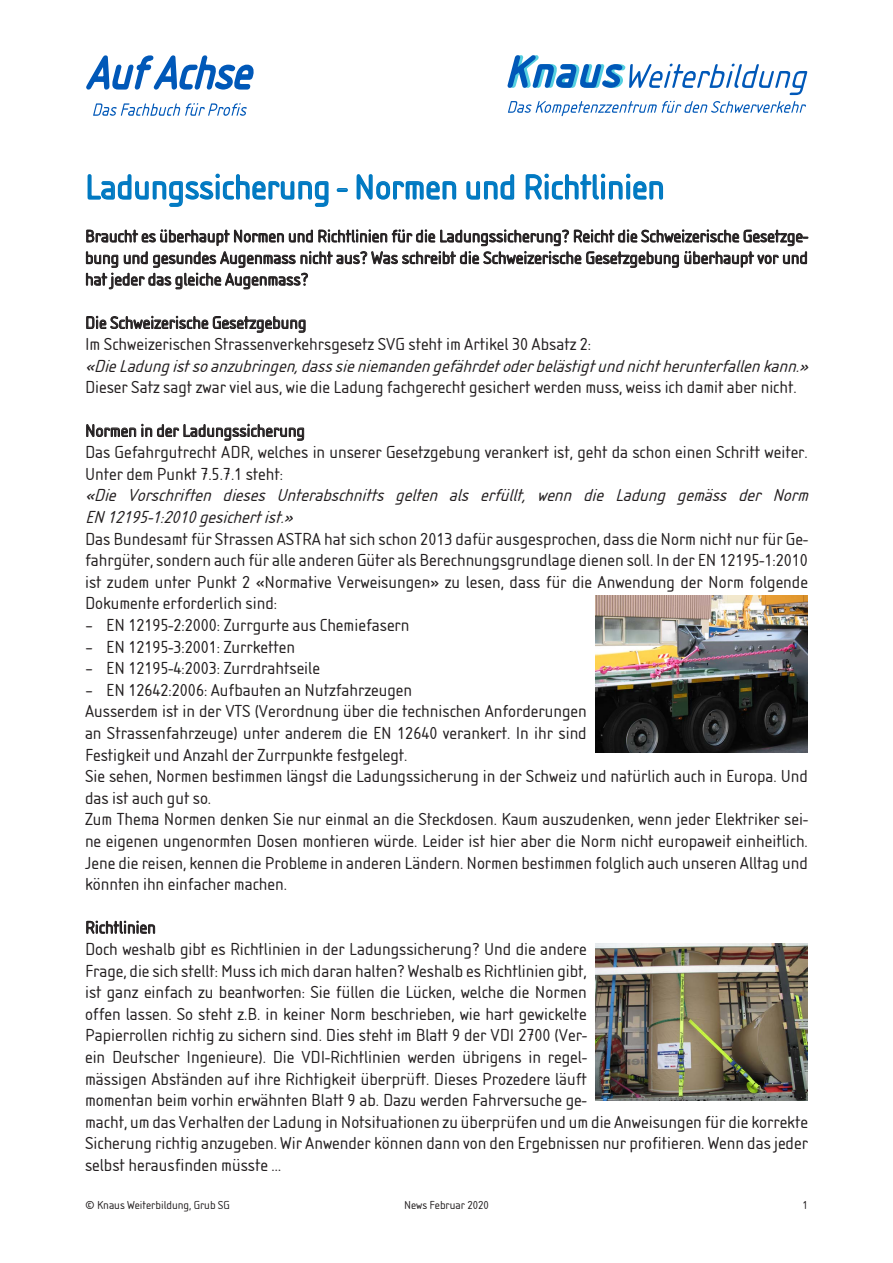
<style>
.page{position:relative;width:893px;height:1263px;background:#fff}
.page>*{position:absolute;margin:0;border:0;box-sizing:border-box;transform-origin:0 0}
.t1{font:36px "ISO";color:#0079c2}
.t2{font:18px/21.6px "ISO";color:#231f20}
.t3{font:italic 18px/21.6px "ISO";color:#231f20}
.t4{font:12px "ISO";color:#231f20}
</style>
<div class="page">
<svg style="left:86px;top:55px;width:168px;height:61px"></svg>
<svg style="left:508px;top:101px;width:298px;height:15px"></svg>
<svg style="left:507px;top:55px;width:300px;height:40px"></svg>
<svg style="left:87px;top:173px;width:242px;height:34px"></svg>
<svg style="left:336px;top:188px;width:12px;height:4px"></svg>
<svg style="left:356px;top:174px;width:101px;height:26px"></svg>
<svg style="left:466px;top:174px;width:49px;height:26px"></svg>
<svg style="left:525px;top:173px;width:139px;height:27px"></svg>
<svg style="left:85px;top:229px;width:724px;height:61px"></svg>
<svg style="left:86px;top:315px;width:220px;height:18px"></svg>
<svg style="left:86px;top:423px;width:218px;height:18px"></svg>
<svg style="left:86px;top:920px;width:70px;height:14px"></svg>
<img style="left:595px;top:595px;width:213px;height:158px">
<img style="left:595px;top:943px;width:213px;height:157px">
<h1 class="t1" style="left:85px;top:167px;width:581px">Ladungssicherung - Normen und Richtlinien</h1>
<p class="t2" style="left:85px;top:225px;width:724px;text-align:justify">Braucht es überhaupt Normen und Richtlinien für die Ladungssicherung? Reicht die Schweizerische Gesetzge&shy;bung und gesundes Augenmass nicht aus? Was schreibt die Schweizerische Gesetzgebung überhaupt vor und hat jeder das gleiche Augenmass?</p>
<p class="t2" style="left:85px;top:312px;width:508px">Die Schweizerische Gesetzgebung<br>Im Schweizerischen Strassenverkehrsgesetz SVG steht im Artikel 30 Absatz 2:</p>
<p class="t3" style="left:85px;top:355px;width:730px">«DieLadungistsoanzubringen,dasssieniemandengefährdetoderbelästigtundnichtherunterfallenkann.»</p>
<p class="t2" style="left:85px;top:376px;width:713px">Dieser Satz sagt zwar viel aus, wie die Ladung fachgerecht gesichert werden muss, weiss ich damit aber nicht.</p>
<p class="t2" style="left:85px;top:420px;width:724px">Normen in der Ladungssicherung<br>Das Gefahrgutrecht ADR, welches in unserer Gesetzgebung verankert ist, geht da schon einen Schritt weiter.<br>Unter dem Punkt 7.5.7.1 steht:</p>
<p class="t3" style="left:85px;top:484px;width:730px">«Die Vorschriften dieses Unterabschnitts gelten als erfüllt, wenn die Ladung gemäss der Norm<br>EN 12195-1:2010gesichertist.»</p>
<p class="t2" style="left:85px;top:528px;width:724px;text-align:justify">Das Bundesamt für Strassen ASTRA hat sich schon 2013 dafür ausgesprochen, dass die Norm nicht nur für Ge&shy;fahrgüter, sondern auch für alle anderen Güter als Berechnungsgrundlage dienen soll. In der EN 12195-1:2010 ist zudem unter Punkt 2 «Normative Verweisungen» zu lesen, dass für die Anwendung der Norm folgende Dokumente erforderlich sind:</p>
<p class="t2" style="left:85px;top:614px;width:326px">– EN 12195-2:2000: Zurrgurte aus Chemiefasern</p>
<p class="t2" style="left:85px;top:636px;width:212px">– EN 12195-3:2001: Zurrketten</p>
<p class="t2" style="left:85px;top:657px;width:236px">– EN 12195-4:2003: Zurrdrahtseile</p>
<p class="t2" style="left:85px;top:679px;width:724px">– EN 12642:2006: Aufbauten an Nutzfahrzeugen<br>Ausserdem ist in der VTS (Verordnung über die technischen Anforderungen<br>an Strassenfahrzeuge) unter anderem die EN 12640 verankert. In ihr sind<br>Festigkeit und Anzahl der Zurrpunkte festgelegt.<br>Sie sehen, Normen bestimmen längst die Ladungssicherung in der Schweiz und natürlich auch in Europa. Und das ist auch gut so.<br>Zum Thema Normen denken Sie nur einmal an die Steckdosen. Kaum auszudenken, wenn jeder Elektriker sei&shy;ne eigenen ungenormten Dosen montieren würde. Leider ist hier aber die Norm nicht europaweit einheitlich.<br>Jene die reisen, kennen die Probleme in anderen Ländern. Normen bestimmen folglich auch unseren Alltag und könnten ihn einfacher machen.</p>
<p class="t2" style="left:85px;top:916px;width:724px">Richtlinien<br>Doch weshalb gibt es Richtlinien in der Ladungssicherung? Und die andere<br>Frage, die sich stellt: Muss ich mich daran halten? Weshalb es Richtlinien gibt,<br>ist ganz einfach zu beantworten: Sie füllen die Lücken, welche die Normen<br>offen lassen. So steht z.B. in keiner Norm beschrieben, wie hart gewickelte<br>Papierrollen richtig zu sichern sind. Dies steht im Blatt 9 der VDI 2700 (Ver-<br>ein Deutscher Ingenieure). Die VDI-Richtlinien werden übrigens in regel-<br>mässigen Abständen auf ihre Richtigkeit überprüft. Dieses Prozedere läuft<br>momentan beim vorhin erwähnten Blatt 9 ab. Dazu werden Fahrversuche ge-<br>macht, um das Verhalten der Ladung in Notsituationen zu überprüfen und um die Anweisungen für die korrekte Sicherung richtig anzugeben. Wir Anwender können dann von den Ergebnissen nur profitieren. Wenn das jeder selbst herausfinden müsste …</p>
<p class="t4" style="left:85px;top:1198px;width:146px">© Knaus Weiterbildung, Grub SG</p>
<p class="t4" style="left:404px;top:1198px;width:86px">News Februar 2020</p>
<p class="t4" style="left:803px;top:1198px;width:7px">1</p>
</div>
